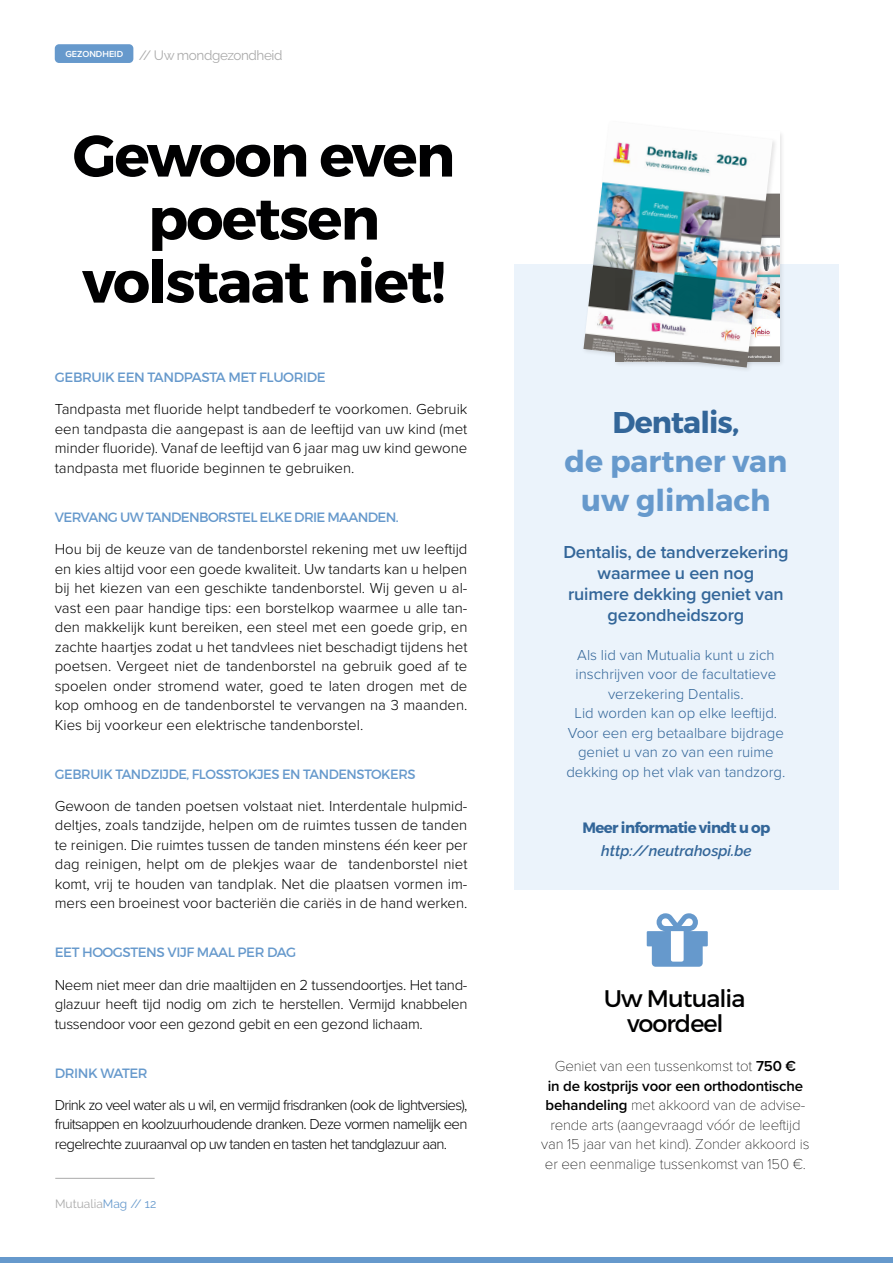
<style>
.page{position:relative;width:893px;height:1263px;background:#fff}
.page>*{position:absolute;margin:0;border:0;box-sizing:border-box;transform-origin:0 0}
.t1{font:700 58.5px/63px "Montserrat";letter-spacing:-.03em;color:#000001;text-align:center}
.t2{font:700 30px/39px "Montserrat";color:#69c;text-align:center}
.t3{font:700 30px "Montserrat";letter-spacing:-.03em;color:#369}
.t4{font:24px "Montserrat";letter-spacing:-.04em;color:#000001}
.t5{font:600 18px/21px "Proxima Nova";letter-spacing:-.01em;color:#369;text-align:center}
.t6{font:300 15px/19.5px "Proxima Nova";color:#000001;text-align:justify}
.t7{font:100 15px/19.5px "Proxima Nova T";letter-spacing:-.01em;color:#000001;text-align:center}
.t8{font:300 15px/19.5px "Proxima Nova";color:#369;text-align:center}
.t9{font:700 15px "Montserrat";letter-spacing:-.04em;color:#369}
.t10{font:italic 600 15px "Raleway";color:#369}
.t11{font:13.5px "Montserrat";letter-spacing:-.03em;color:#69c}
.t12{font:13.5px "Montserrat";letter-spacing:-.05em;color:#69c}
.t13{font:13.5px "Raleway";letter-spacing:-.03em;color:#aaa}
.t14{font:12px "Raleway";color:#aaa}
.t15{font:600 9.15px "Proxima Nova";color:#fff}
.s1{color:#69c}
.s2{font-family:"Proxima Nova";font-weight:600}
</style>
<div class="page">
<div style="left:514px;top:264px;width:325px;height:626px;background:#ebf3fb"></div>
<hr style="left:55px;top:1178px;width:100px;height:1px;background:#aaa">
<div style="left:0;top:1258px;width:893px;height:5px;background:#69c"></div>
<div style="left:613px;top:130px;width:172px;height:237px;background:#231f20;opacity:.12"></div>
<div style="left:582px;top:119px;width:196px;height:254px;background:#231f20;opacity:.12"></div>
<img style="left:583px;top:121px;width:190px;height:247px">
<div style="left:55px;top:44px;width:78px;height:19px;background:#69c;border-radius:4px"></div>
<p class="t15" style="left:65px;top:47px;width:59px">GEZONDHEID</p>
<p class="t13" style="left:139px;top:47px;width:145px">// Uw mondgezondheid</p>
<p class="t1" style="left:73px;top:125px;width:384px">Gewoon even poetsen</p>
<p class="t1" style="left:82px;top:251px;width:365px">volstaat niet!</p>
<p class="t11" style="left:55px;top:369px;width:272px">GEBRUIK EEN TANDPASTA MET FLUORIDE</p>
<p class="t6" style="left:55px;top:399px;width:414px">Tandpasta met fluoride helpt tandbederf te voorkomen. Gebruik een tandpasta die aangepast is aan de leeftijd van uw kind (met minder fluoride). Vanaf de leeftijd van 6 jaar mag uw kind gewone tandpasta met fluoride beginnen te gebruiken.</p>
<p class="t12" style="left:55px;top:509px;width:345px">VERVANG UW TANDENBORSTEL ELKE DRIE MAANDEN.</p>
<p class="t6" style="left:55px;top:538px;width:414px">Hou bij de keuze van de tandenborstel rekening met uw leeftijd en kies altijd voor een goede kwaliteit. Uw tandarts kan u helpen bij het kiezen van een geschikte tandenborstel. Wij geven u al&shy;vast een paar handige tips: een borstelkop waarmee u alle tan&shy;den makkelijk kunt bereiken, een steel met een goede grip, en zachte haartjes zodat u het tandvlees niet beschadigt tijdens het poetsen. Vergeet niet de tandenborstel na gebruik goed af te spoelen onder stromend water, goed te laten drogen met de kop omhoog en de tandenborstel te vervangen na 3 maanden.<br>Kies bij voorkeur een elektrische tandenborstel.</p>
<p class="t11" style="left:55px;top:765px;width:362px">GEBRUIK TANDZIJDE, FLOSSTOKJES EN TANDENSTOKERS</p>
<p class="t6" style="left:55px;top:795px;width:414px">Gewoon de tanden poetsen volstaat niet. Interdentale hulpmid&shy;deltjes, zoals tandzijde, helpen om de ruimtes tussen de tanden te reinigen. Die ruimtes tussen de tanden minstens één keer per dag reinigen, helpt om de plekjes waar de tandenborstel niet komt, vrij te houden van tandplak. Net die plaatsen vormen im&shy;mers een broeinest voor bacteriën die cariës in de hand werken.</p>
<p class="t11" style="left:55px;top:944px;width:243px">EET HOOGSTENS VIJF MAAL PER DAG</p>
<p class="t6" style="left:55px;top:974px;width:414px">Neem niet meer dan drie maaltijden en 2 tussendoortjes. Het tand&shy;glazuur heeft tijd nodig om zich te herstellen. Vermijd knabbelen tussendoor voor een gezond gebit en een gezond lichaam.</p>
<p class="t11" style="left:55px;top:1064px;width:94px">DRINK WATER</p>
<p class="t6" style="left:55px;top:1094px;width:414px">Drink zo veel water als u wil, en vermijd frisdranken (ook de lightversies), fruitsappen en koolzuurhoudende dranken. Deze vormen namelijk een regelrechte zuuraanval op uw tanden en tasten het tandglazuur aan.</p>
<p class="t14" style="left:55px;top:1197px;width:103px">Mutualia<span class="s1">Mag // 12</span></p>
<p class="t3" style="left:613px;top:404px;width:128px">Dentalis,</p>
<p class="t2" style="left:564px;top:443px;width:224px">de partner van uw glimlach</p>
<p class="t5" style="left:563px;top:541px;width:227px">Dentalis, de tandverzekering waarmee u een nog<br>ruimere dekking geniet van gezondheidszorg</p>
<p class="t8" style="left:576px;top:644px;width:202px">Als lid van Mutualia kunt u zich inschrijven voor de facultatieve verzekering Dentalis.</p>
<p class="t8" style="left:566px;top:703px;width:221px">Lid worden kan op elke leeftijd.<br>Voor een erg betaalbare bijdrage geniet u van zo van een ruime dekking op het vlak van tandzorg.</p>
<p class="t9" style="left:582px;top:819px;width:190px">Meer informatie vindt u op</p>
<p class="t10" style="left:601px;top:842px;width:152px">http://neutrahospi.be</p>
<p class="t4" style="left:604px;top:983px;width:143px">Uw Mutualia</p>
<p class="t4" style="left:627px;top:1009px;width:98px">voordeel</p>
<p class="t7" style="left:541px;top:1055px;width:270px">Geniet van een tussenkomst tot <span class="s2">750 €<br>in de kostprijs voor een orthodontische behandeling</span> met akkoord van de advise&shy;rende arts (aangevraagd vóór de leeftijd van 15 jaar van het kind). Zonder akkoord is er een eenmalige tussenkomst van 150 €.</p>
</div>
